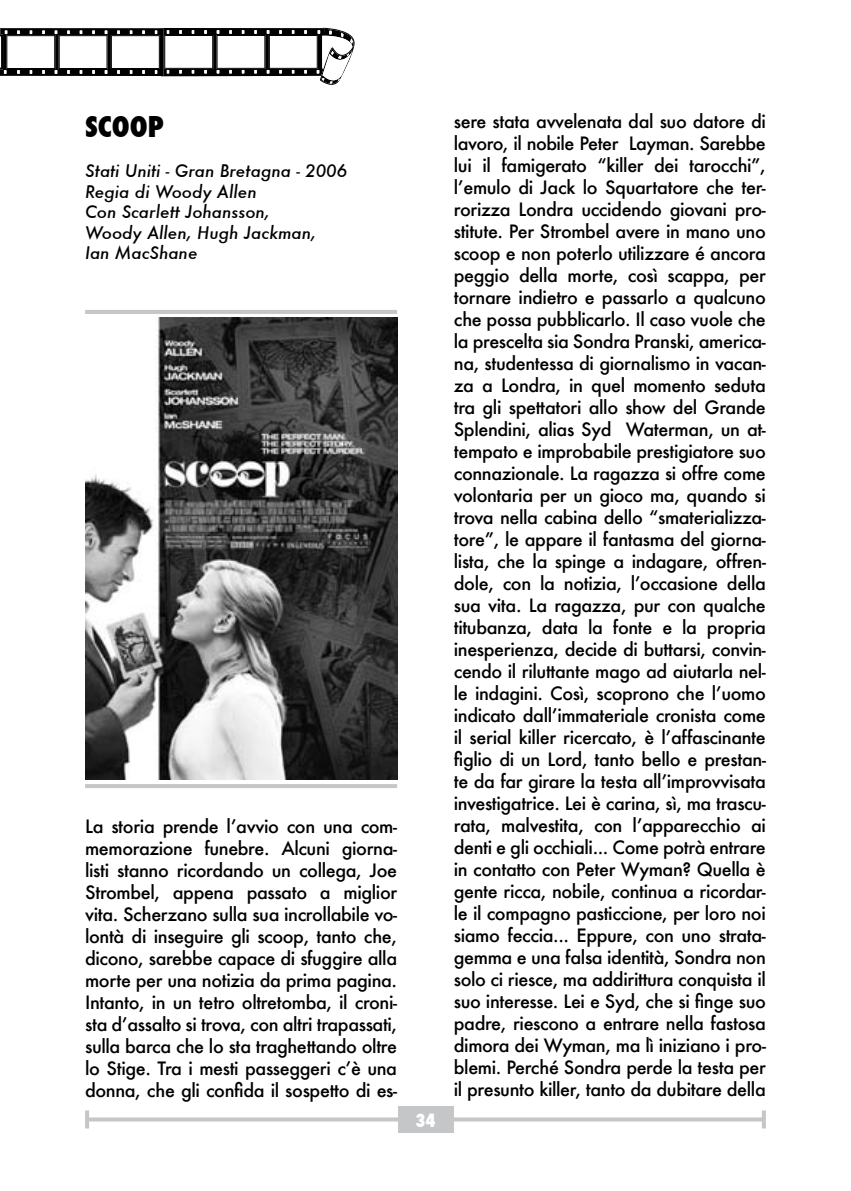
<style>
.page{position:relative;width:851px;height:1191px;background:#fff}
.page>*{position:absolute;margin:0;border:0;box-sizing:border-box;transform-origin:0 0}
.t1{font:800 condensed 28px "Futura";color:#000}
.t2{font:500 18px/22px "Futura";letter-spacing:-.02em;color:#000;text-align:justify}
.t3{font:800 condensed 17.8px "Futura";color:#fff;scale:.95 1}
.t4{font:italic 500 17px/20.4px "Futura";color:#000}
</style>
<div class="page">
<svg style="left:89px;top:1117px;width:672px;height:4px;background:#cbccce"></svg>
<svg style="left:761px;top:1110px;width:4px;height:18px"></svg>
<hr style="left:85px;top:1110px;width:4px;height:18px;background:#c5c6c8">
<div style="left:398px;top:1106px;width:55px;height:26px;background:#c5c6c8"></div>
<hr style="left:85px;top:310px;width:312px;height:4px;background:#c5c6c8">
<img style="left:85px;top:317px;width:312px;height:463px">
<hr style="left:85px;top:784px;width:312px;height:4px;background:#c5c6c8">
<svg style="left:0;top:27px;width:354px;height:58px"></svg>
<h1 class="t1" style="left:85px;top:107px;width:78px">SCOOP</h1>
<p class="t4" style="left:85px;top:161px;width:263px">Stati Uniti - Gran Bretagna - 2006<br>Regia di Woody Allen<br>Con Scarlett Johansson,<br>Woody Allen, Hugh Jackman,<br>Ian MacShane</p>
<p class="t2" style="left:85px;top:815px;width:313px">La storia prende l’avvio con una com&shy;memorazione funebre. Alcuni giorna&shy;listi stanno ricordando un collega, Joe Strombel, appena passato a miglior vita. Scherzano sulla sua incrollabile vo&shy;lontà di inseguire gli scoop, tanto che, dicono, sarebbe capace di sfuggire alla morte per una notizia da prima pagina.<br>Intanto, in un tetro oltretomba, il croni&shy;sta d’assalto si trova, con altri trapassati, sulla barca che lo sta traghettando oltre lo Stige. Tra i mesti passeggeri c’è una donna, che gli confida il sospetto di es-</p>
<p class="t3" style="left:415px;top:1108px;width:23px">34</p>
<p class="t2" style="left:454px;top:110px;width:313px">sere stata avvelenata dal suo datore di lavoro, il nobile Peter Layman. Sarebbe lui il famigerato “killer dei tarocchi”, l’emulo di Jack lo Squartatore che ter&shy;rorizza Londra uccidendo giovani pro&shy;stitute. Per Strombel avere in mano uno scoop e non poterlo utilizzare é ancora peggio della morte, così scappa, per tornare indietro e passarlo a qualcuno che possa pubblicarlo. Il caso vuole che la prescelta sia Sondra Pranski, america&shy;na, studentessa di giornalismo in vacan&shy;za a Londra, in quel momento seduta tra gli spettatori allo show del Grande Splendini, alias Syd Waterman, un at&shy;tempato e improbabile prestigiatore suo connazionale. La ragazza si offre come volontaria per un gioco ma, quando si trova nella cabina dello “smaterializza&shy;tore”, le appare il fantasma del giorna&shy;lista, che la spinge a indagare, offren&shy;dole, con la notizia, l’occasione della sua vita. La ragazza, pur con qualche titubanza, data la fonte e la propria inesperienza, decide di buttarsi, convin&shy;cendo il riluttante mago ad aiutarla nel&shy;le indagini. Così, scoprono che l’uomo indicato dall’immateriale cronista come il serial killer ricercato, è l’affascinante figlio di un Lord, tanto bello e prestan&shy;te da far girare la testa all’improvvisata investigatrice. Lei è carina, sì, ma trascu&shy;rata, malvestita, con l’apparecchio ai denti e gli occhiali... Come potrà entrare in contatto con Peter Wyman? Quella è gente ricca, nobile, continua a ricordar&shy;le il compagno pasticcione, per loro noi siamo feccia... Eppure, con uno strata&shy;gemma e una falsa identità, Sondra non solo ci riesce, ma addirittura conquista il suo interesse. Lei e Syd, che si finge suo padre, riescono a entrare nella fastosa dimora dei Wyman, ma lì iniziano i pro&shy;blemi. Perché Sondra perde la testa per il presunto killer, tanto da dubitare della</p>
</div>
